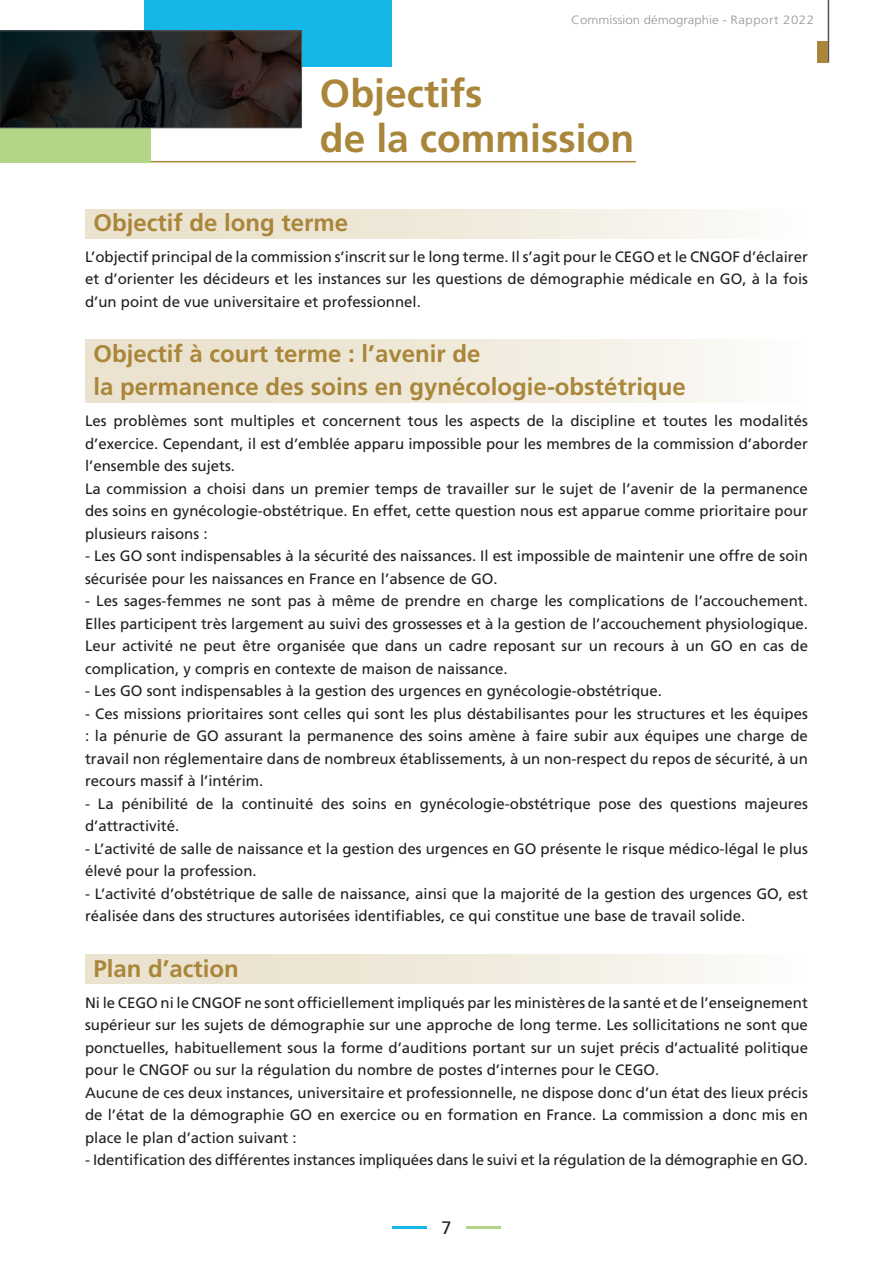
<style>
.page{position:relative;width:893px;height:1263px;background:#fff}
.page>*{position:absolute;margin:0;border:0;box-sizing:border-box;transform-origin:0 0}
.t1{font:700 39px/45px "Frutiger LT Std";color:#a9863a}
.t2{font:700 24px/33px "Frutiger LT Std";color:#a9863a}
.t3{font:18px "Frutiger LT Std";color:#231f20}
.t4{font:15px/22.5px "Frutiger LT Std";color:#231f20}
.t5{font:300 12px "Frutiger LT Std";color:#939598;scale:1.1 1}
</style>
<div class="page">
<div style="left:85px;top:339px;width:723px;height:64px;background:linear-gradient(to right,#e7dec7,#fbfaf6)"></div>
<div style="left:85px;top:209px;width:723px;height:30px;background:linear-gradient(to right,#e7dec7,#fbfaf6)"></div>
<div style="left:85px;top:954px;width:723px;height:29px;background:linear-gradient(to right,#e7dec7,#fbfaf6)"></div>
<hr style="left:142px;top:161px;width:494px;height:1px;background:#a9863a">
<div style="left:0;top:128px;width:151px;height:34px;background:#b3d588"></div>
<div style="left:144px;top:0;width:248px;height:67px;background:#16b7e6"></div>
<hr style="left:828px;top:0;width:1px;height:63px;background:#525557">
<div style="left:817px;top:41px;width:11px;height:22px;background:#a9863a"></div>
<hr style="left:393px;top:1226px;width:34px;height:2px;background:#16b7e6">
<hr style="left:467px;top:1226px;width:34px;height:2px;background:#b3d588">
<img style="left:2px;top:33px;width:298px;height:93px">
<div style="left:0;top:31px;width:302px;height:97px;border:1px solid #525557"></div>
<p class="t5" style="left:571px;top:13px;width:222px">Commission démographie - Rapport 2022</p>
<h1 class="t1" style="left:320px;top:71px;width:316px">Objectifs<br>de la commission</h1>
<h2 class="t2" style="left:94px;top:206px;width:256px">Objectif de long terme</h2>
<p class="t4" style="left:85px;top:245px;width:724px;text-align:justify">L’objectif principal de la commission s’inscrit sur le long terme. Il s’agit pour le CEGO et le CNGOF d’éclairer et d’orienter les décideurs et les instances sur les questions de démographie médicale en GO, à la fois d’un point de vue universitaire et professionnel.</p>
<h2 class="t2" style="left:94px;top:337px;width:594px">Objectif à court terme : l’avenir de<br>la permanence des soins en gynécologie-obstétrique</h2>
<p class="t4" style="left:85px;top:410px;width:724px">Les problèmes sont multiples et concernent tous les aspects de la discipline et toutes les modalités d’exercice. Cependant, il est d’emblée apparu impossible pour les membres de la commission d’aborder l’ensemble des sujets.<br>La commission a choisi dans un premier temps de travailler sur le sujet de l’avenir de la permanence des soins en gynécologie-obstétrique. En effet, cette question nous est apparue comme prioritaire pour plusieurs raisons :</p>
<p class="t4" style="left:85px;top:545px;width:724px">- Les GO sont indispensables à la sécurité des naissances. Il est impossible de maintenir une offre de soin sécurisée pour les naissances en France en l’absence de GO.</p>
<p class="t4" style="left:85px;top:590px;width:724px;text-align:justify">- Les sages-femmes ne sont pas à même de prendre en charge les complications de l’accouchement.<br>Elles participent très largement au suivi des grossesses et à la gestion de l’accouchement physiologique.<br>Leur activité ne peut être organisée que dans un cadre reposant sur un recours à un GO en cas de complication, y compris en contexte de maison de naissance.</p>
<p class="t4" style="left:85px;top:680px;width:578px">- Les GO sont indispensables à la gestion des urgences en gynécologie-obstétrique.</p>
<p class="t4" style="left:85px;top:702px;width:724px;text-align:justify">- Ces missions prioritaires sont celles qui sont les plus déstabilisantes pour les structures et les équipes : la pénurie de GO assurant la permanence des soins amène à faire subir aux équipes une charge de travail non réglementaire dans de nombreux établissements, à un non-respect du repos de sécurité, à un recours massif à l’intérim.</p>
<p class="t4" style="left:85px;top:792px;width:724px">- La pénibilité de la continuité des soins en gynécologie-obstétrique pose des questions majeures d’attractivité.</p>
<p class="t4" style="left:85px;top:837px;width:724px">- L’activité de salle de naissance et la gestion des urgences en GO présente le risque médico-légal le plus élevé pour la profession.</p>
<p class="t4" style="left:85px;top:882px;width:724px">- L’activité d’obstétrique de salle de naissance, ainsi que la majorité de la gestion des urgences GO, est réalisée dans des structures autorisées identifiables, ce qui constitue une base de travail solide.</p>
<h2 class="t2" style="left:94px;top:952px;width:147px">Plan d’action</h2>
<p class="t4" style="left:85px;top:991px;width:724px">Ni le CEGO ni le CNGOF ne sont officiellement impliqués par les ministères de la santé et de l’enseignement supérieur sur les sujets de démographie sur une approche de long terme. Les sollicitations ne sont que ponctuelles, habituellement sous la forme d’auditions portant sur un sujet précis d’actualité politique pour le CNGOF ou sur la régulation du nombre de postes d’internes pour le CEGO.<br>Aucune de ces deux instances, universitaire et professionnelle, ne dispose donc d’un état des lieux précis de l’état de la démographie GO en exercice ou en formation en France. La commission a donc mis en place le plan d’action suivant :</p>
<p class="t4" style="left:85px;top:1149px;width:724px">- Identification des différentes instances impliquées dans le suivi et la régulation de la démographie en GO.</p>
<p class="t3" style="left:441px;top:1217px;width:12px">7</p>
</div>
